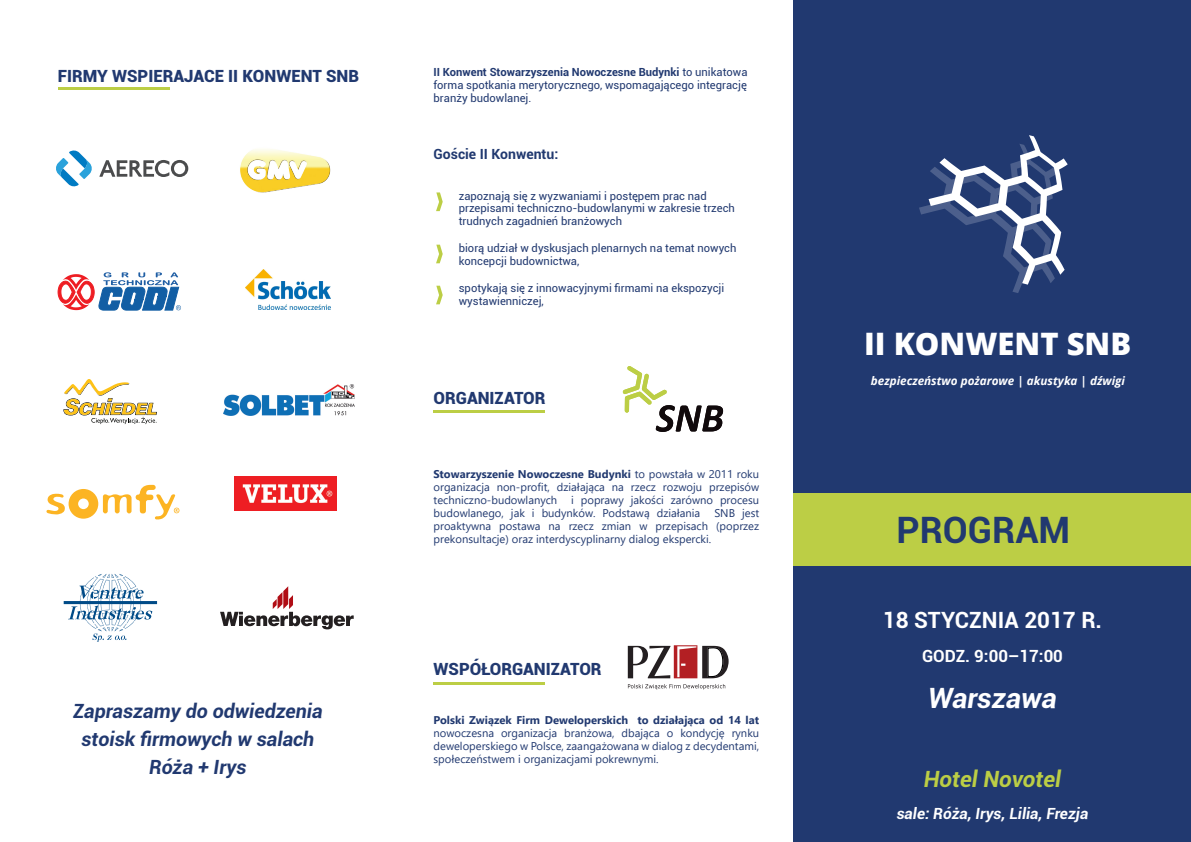
<style>
.page{position:relative;width:1191px;height:842px;background:#fff}
.page>*{position:absolute;margin:0;border:0;box-sizing:border-box;transform-origin:0 0}
.Zawartość_tabeli{font:700 36.4px "Roboto";color:#213970}
.t1{font:800 30.9px "Open Sans";color:#fff}
.Zawartość_tabeli-2{font:italic 700 28px "Roboto";color:#fff}
.Zawartość_tabeli-3{font:700 22.4px "Roboto";color:#fff}
.Zawartość_tabeli-4{font:italic 700 22.4px "Roboto";color:#bcce45}
.t2{font:italic 700 19.6px "Roboto";color:#213970}
.t3{font:900 16.8px "Roboto";color:#213970}
.Zawartość_tabeli-5{font:700 16.8px "Roboto";color:#fff}
.Zawartość_tabeli-6{font:italic 700 15.4px "Roboto";color:#fff}
.t4{font:700 14px "Roboto";color:#213970}
.t5{font:italic 700 11.7px "Open Sans";color:#fff}
.t6{font:11.2px/12.9px "Segoe UI";color:#213970;text-align:justify}
.t7{font:11.2px/12.9px "Roboto";color:#213970}
.s1{font-weight:700}
</style>
<div class="page">
<div style="left:794px;top:0;width:397px;height:842px;background:#213970"></div>
<svg style="left:919px;top:135px;width:148px;height:158px"></svg>
<div style="left:794px;top:493px;width:397px;height:72px;background:#bcce45"></div>
<hr style="left:433px;top:410px;width:112px;height:3px;background:#bcce45">
<hr style="left:58px;top:88px;width:111px;height:2px;background:#bcce45">
<hr style="left:433px;top:682px;width:112px;height:2px;background:#bcce45">
<svg style="left:628px;top:684px;width:97px;height:6px"></svg>
<svg style="left:628px;top:645px;width:100px;height:33px"></svg>
<svg style="left:436px;top:192px;width:7px;height:19px"></svg>
<svg style="left:436px;top:245px;width:7px;height:18px"></svg>
<svg style="left:436px;top:286px;width:7px;height:18px"></svg>
<svg style="left:622px;top:366px;width:101px;height:66px"></svg>
<svg style="left:99px;top:160px;width:89px;height:17px"></svg>
<svg style="left:56px;top:150px;width:36px;height:37px"></svg>
<img style="left:240px;top:149px;width:91px;height:44px">
<img style="left:246px;top:270px;width:85px;height:40px">
<svg style="left:46px;top:485px;width:133px;height:34px"></svg>
<img style="left:223px;top:384px;width:131px;height:32px">
<img style="left:234px;top:476px;width:103px;height:34px">
<svg style="left:64px;top:574px;width:93px;height:68px"></svg>
<svg style="left:63px;top:379px;width:94px;height:45px"></svg>
<svg style="left:220px;top:586px;width:134px;height:43px"></svg>
<svg style="left:58px;top:272px;width:123px;height:38px"></svg>
<p class="t3" style="left:58px;top:64px;width:303px">FIRMY WSPIERAJACE II KONWENT SNB</p>
<p class="t2" style="left:73px;top:697px;width:251px">Zapraszamy do odwiedzenia</p>
<p class="t2" style="left:81px;top:725px;width:234px">stoisk firmowych w salach</p>
<p class="t2" style="left:149px;top:753px;width:99px">Róża + Irys</p>
<p class="t7" style="left:433px;top:65px;width:315px;text-align:justify"><span class="s1">II Konwent Stowarzyszenia Nowoczesne Budynki</span> to unikatowa forma spotkania merytorycznego, wspomagającego integrację branży budowlanej.</p>
<p class="t4" style="left:433px;top:144px;width:126px">Goście II Konwentu:</p>
<p class="t7" style="left:459px;top:189px;width:277px">zapoznają się z wyzwaniami i postępem prac nad przepisami techniczno-budowlanymi w zakresie trzech trudnych zagadnień branżowych</p>
<p class="t7" style="left:459px;top:241px;width:279px">biorą udział w dyskusjach plenarnych na temat nowych koncepcji budownictwa,</p>
<p class="t7" style="left:459px;top:281px;width:267px">spotykają się z innowacyjnymi firmami na ekspozycji wystawienniczej,</p>
<p class="t3" style="left:433px;top:386px;width:113px">ORGANIZATOR</p>
<p class="t6" style="left:433px;top:468px;width:327px"><span class="s1">Stowarzyszenie Nowoczesne Budynki</span> to powstała w 2011 roku organizacja non-profit, działająca na rzecz rozwoju przepisów techniczno-budowlanych i poprawy jakości zarówno procesu budowlanego, jak i budynków. Podstawą działania</p>
<p class="t6" style="left:433px;top:506px;width:327px;text-indent:281px">SNB jest proaktywna postawa na rzecz zmian w przepisach (poprzez prekonsultacje) oraz interdyscyplinarny dialog ekspercki.</p>
<p class="t3" style="left:433px;top:657px;width:170px">WSPÓŁORGANIZATOR</p>
<p class="t6" style="left:433px;top:713px;width:327px"><span class="s1">Polski Związek Firm Deweloperskich to działająca od 14 lat </span>nowoczesna organizacja branżowa, dbająca o kondycję rynku deweloperskiego w Polsce, zaangażowana w dialog z decydentami, społeczeństwem i organizacjami pokrewnymi.</p>
<p class="t1" style="left:864px;top:320px;width:269px">II KONWENT SNB</p>
<p class="t5" style="left:871px;top:373px;width:255px">bezpieczeństwo pożarowe | akustyka | dźwigi</p>
<p class="Zawartość_tabeli" style="left:896px;top:504px;width:175px">PROGRAM</p>
<p class="Zawartość_tabeli-3" style="left:882px;top:604px;width:221px">18 STYCZNIA 2017 R.</p>
<p class="Zawartość_tabeli-5" style="left:922px;top:644px;width:142px">GODZ. 9:00–17:00</p>
<p class="Zawartość_tabeli-2" style="left:928px;top:678px;width:130px">Warszawa</p>
<p class="Zawartość_tabeli-4" style="left:923px;top:763px;width:139px">Hotel Novotel</p>
<p class="Zawartość_tabeli-6" style="left:896px;top:803px;width:193px">sale: Róża, Irys, Lilia, Frezja</p>
</div>
